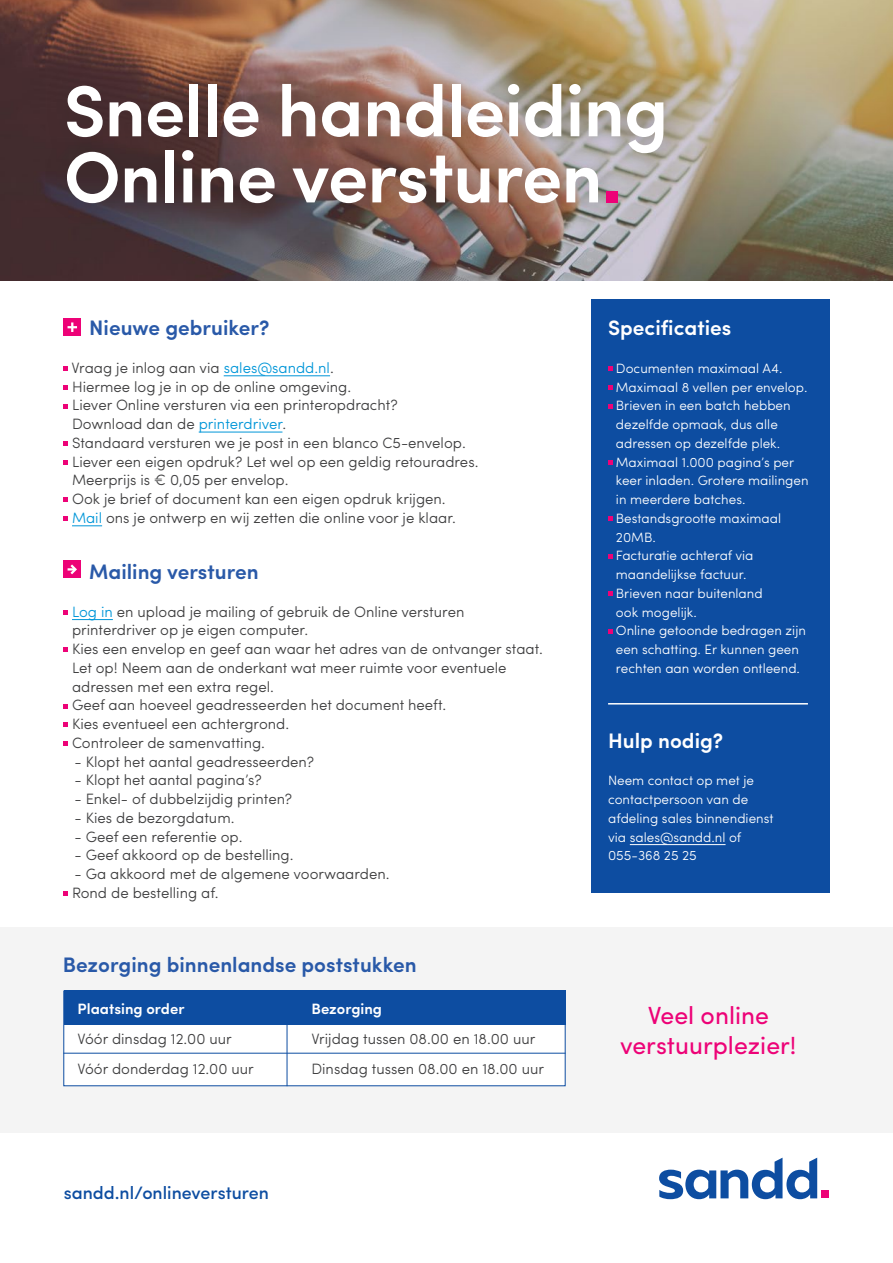
<style>
.page{position:relative;width:893px;height:1263px;background:#fff}
.page>*{position:absolute;margin:0;border:0;box-sizing:border-box;transform-origin:0 0}
.t1{font:600 72.6px/66.2px "Sofia Pro";letter-spacing:-.01em;color:#fff}
.t2{font:24.9px/29.8px "Sofia Pro";color:#ed0277;text-align:center}
.t3{font:600 21px "Sofia Pro";color:#2959a8}
.t4{font:600 21px "Sofia Pro";color:#fff}
.t5{font:500 18px "Sofia Pro";color:#0d4da1}
.t6{font:300 15px/18.8px "Sofia Pro";color:#3e3e3f}
.t7{font:600 15px "Sofia Pro";color:#fff}
.t8{font:300 13.5px/18.8px "Sofia Pro";color:#fff}
.s1{color:#0096d8}
</style>
<div class="page">
<div style="left:0;top:927px;width:893px;height:205px;background:#f4f4f4"></div>
<div style="left:591px;top:300px;width:238px;height:593px;background:#0d4da1"></div>
<img style="left:0;top:0;width:893px;height:281px">
<div style="left:821px;top:1190px;width:8px;height:8px;background:#ed0277"></div>
<svg style="left:659px;top:1157px;width:158px;height:42px"></svg>
<div style="left:42px;top:59px;width:647px;height:169px;background:#231f20;opacity:.3"></div>
<div style="left:606px;top:191px;width:12px;height:11px;background:#ed0277"></div>
<div style="left:63px;top:991px;width:503px;height:95px;background:#fff"></div>
<hr style="left:287px;top:991px;width:1px;height:95px;background:#0d4da1">
<div style="left:64px;top:991px;width:502px;height:34px;background:#0d4da1"></div>
<hr style="left:63px;top:1053px;width:503px;height:1px;background:#0d4da1">
<svg style="left:608px;top:366px;width:4px;height:5px"></svg>
<svg style="left:608px;top:385px;width:4px;height:4px"></svg>
<svg style="left:608px;top:404px;width:4px;height:4px"></svg>
<svg style="left:608px;top:460px;width:4px;height:4px"></svg>
<svg style="left:608px;top:516px;width:4px;height:5px"></svg>
<svg style="left:608px;top:554px;width:4px;height:4px"></svg>
<svg style="left:608px;top:591px;width:4px;height:5px"></svg>
<svg style="left:608px;top:629px;width:4px;height:4px"></svg>
<hr style="left:630px;top:844px;width:95px;height:1px;background:#fff">
<hr style="left:224px;top:375px;width:106px;height:1px;background:#0096d8">
<hr style="left:199px;top:432px;width:83px;height:1px;background:#0096d8">
<hr style="left:72px;top:525px;width:30px;height:1px;background:#0096d8">
<hr style="left:72px;top:619px;width:41px;height:1px;background:#0096d8">
<svg style="left:64px;top:366px;width:4px;height:5px"></svg>
<svg style="left:64px;top:385px;width:4px;height:4px"></svg>
<svg style="left:64px;top:404px;width:4px;height:4px"></svg>
<svg style="left:64px;top:441px;width:4px;height:5px"></svg>
<svg style="left:64px;top:460px;width:4px;height:4px"></svg>
<svg style="left:64px;top:498px;width:4px;height:4px"></svg>
<svg style="left:64px;top:516px;width:4px;height:5px"></svg>
<svg style="left:64px;top:610px;width:4px;height:4px"></svg>
<svg style="left:64px;top:648px;width:4px;height:4px"></svg>
<svg style="left:64px;top:704px;width:4px;height:4px"></svg>
<svg style="left:64px;top:723px;width:4px;height:4px"></svg>
<svg style="left:64px;top:741px;width:4px;height:5px"></svg>
<svg style="left:64px;top:891px;width:4px;height:5px"></svg>
<div style="left:64px;top:319px;width:17px;height:17px;background:#ed0277"></div>
<svg style="left:68px;top:322px;width:9px;height:10px"></svg>
<div style="left:64px;top:561px;width:17px;height:17px;background:#ed0277"></div>
<svg style="left:68px;top:564px;width:9px;height:11px"></svg>
<hr style="left:608px;top:703px;width:200px;height:1px;background:#fff">
<p class="t1" style="left:64px;top:73px;width:606px">Snelle handleiding<br>Online versturen</p>
<p class="t3" style="left:89px;top:312px;width:182px">Nieuwe gebruiker?</p>
<p class="t6" style="left:72px;top:357px;width:264px">Vraag je inlog aan via <span class="s1">sales@sandd.nl</span>.</p>
<p class="t6" style="left:72px;top:376px;width:281px">Hiermee log je in op de online omgeving.</p>
<p class="t6" style="left:72px;top:395px;width:327px">Liever Online versturen via een printeropdracht?<br>Download dan de <span class="s1">printerdriver</span>.</p>
<p class="t6" style="left:72px;top:432px;width:395px">Standaard versturen we je post in een blanco C5-envelop.</p>
<p class="t6" style="left:72px;top:451px;width:408px">Liever een eigen opdruk? Let wel op een geldig retouradres.<br>Meerprijs is € 0,05 per envelop.</p>
<p class="t6" style="left:72px;top:488px;width:375px">Ook je brief of document kan een eigen opdruk krijgen.</p>
<p class="t6" style="left:72px;top:507px;width:385px"><span class="s1">Mail</span> ons je ontwerp en wij zetten die online voor je klaar.</p>
<p class="t3" style="left:89px;top:556px;width:171px">Mailing versturen</p>
<p class="t6" style="left:72px;top:601px;width:394px"><span class="s1">Log in</span> en upload je mailing of gebruik de Online versturen printerdriver op je eigen computer.</p>
<p class="t6" style="left:72px;top:638px;width:472px">Kies een envelop en geef aan waar het adres van de ontvanger staat.<br>Let op! Neem aan de onderkant wat meer ruimte voor eventuele adressen met een extra regel.</p>
<p class="t6" style="left:72px;top:695px;width:376px">Geef aan hoeveel geadresseerden het document heeft.</p>
<p class="t6" style="left:72px;top:713px;width:219px">Kies eventueel een achtergrond.</p>
<p class="t6" style="left:72px;top:732px;width:195px">Controleer de samenvatting.</p>
<p class="t6" style="left:74px;top:751px;width:241px">- Klopt het aantal geadresseerden?</p>
<p class="t6" style="left:74px;top:770px;width:189px">- Klopt het aantal pagina’s?</p>
<p class="t6" style="left:74px;top:788px;width:219px">- Enkel- of dubbelzijdig printen?</p>
<p class="t6" style="left:74px;top:807px;width:162px">- Kies de bezorgdatum.</p>
<p class="t6" style="left:74px;top:826px;width:170px">- Geef een referentie op.</p>
<p class="t6" style="left:74px;top:845px;width:221px">- Geef akkoord op de bestelling.</p>
<p class="t6" style="left:74px;top:863px;width:317px">- Ga akkoord met de algemene voorwaarden.</p>
<p class="t6" style="left:72px;top:882px;width:148px">Rond de bestelling af.</p>
<p class="t3" style="left:63px;top:948px;width:355px">Bezorging binnenlandse poststukken</p>
<p class="t7" style="left:78px;top:997px;width:108px">Plaatsing order</p>
<p class="t7" style="left:311px;top:997px;width:72px">Bezorging</p>
<p class="t6" style="left:78px;top:1028px;width:156px">Vóór dinsdag 12.00 uur</p>
<p class="t6" style="left:311px;top:1028px;width:225px">Vrijdag tussen 08.00 en 18.00 uur</p>
<p class="t6" style="left:78px;top:1058px;width:178px">Vóór donderdag 12.00 uur</p>
<p class="t6" style="left:311px;top:1058px;width:234px">Dinsdag tussen 08.00 en 18.00 uur</p>
<p class="t5" style="left:64px;top:1179px;width:207px">sandd.nl/onlineversturen</p>
<p class="t4" style="left:608px;top:312px;width:125px">Specificaties</p>
<p class="t8" style="left:616px;top:358px;width:168px">Documenten maximaal A4.</p>
<p class="t8" style="left:616px;top:377px;width:193px">Maximaal 8 vellen per envelop.</p>
<p class="t8" style="left:616px;top:395px;width:176px">Brieven in een batch hebben dezelfde opmaak, dus alle adressen op dezelfde plek.</p>
<p class="t8" style="left:616px;top:452px;width:194px">Maximaal 1.000 pagina’s per keer inladen. Grotere mailingen in meerdere batches.</p>
<p class="t8" style="left:616px;top:508px;width:167px">Bestandsgrootte maximaal<br>20MB.</p>
<p class="t8" style="left:616px;top:545px;width:139px">Facturatie achteraf via maandelijkse factuur.</p>
<p class="t8" style="left:616px;top:583px;width:148px">Brieven naar buitenland ook mogelijk.</p>
<p class="t8" style="left:616px;top:620px;width:192px">Online getoonde bedragen zijn een schatting. Er kunnen geen rechten aan worden ontleend.</p>
<p class="t4" style="left:608px;top:724px;width:117px">Hulp nodig?</p>
<p class="t8" style="left:608px;top:770px;width:167px">Neem contact op met je contactpersoon van de afdeling sales binnendienst via sales@sandd.nl of<br>055-368 25 25</p>
<p class="t2" style="left:620px;top:999px;width:178px">Veel online verstuurplezier!</p>
</div>
